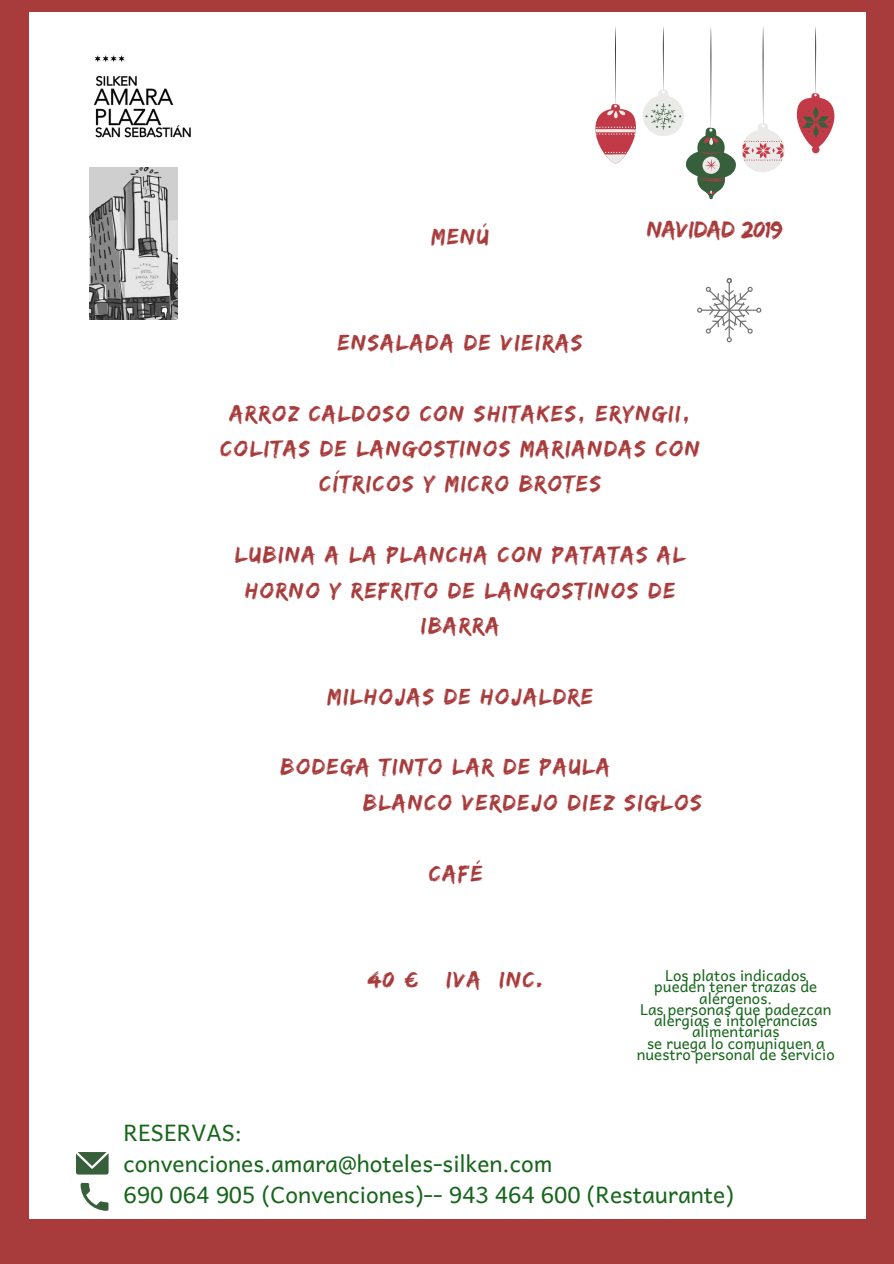
<style>
.page{position:relative;width:894px;height:1264px;background:#fff}
.page>*{position:absolute;margin:0;border:0;box-sizing:border-box;transform-origin:0 0}
.t1{font:24px "Edo";color:#a83b3b}
.t2{font:23.4px/35.4px "Edo";letter-spacing:.075em;color:#a83b3b;text-align:center}
.t3{font:22.65px/30.9px "Andika";color:#17661c}
.t4{font:15px/11.2px "Andika";letter-spacing:.005em;color:#17661c;text-align:center}
</style>
<div class="page">
<div style="left:0;top:0;width:893px;height:1263px;background:#a83b3b"></div>
<div style="left:29px;top:12px;width:836px;height:1206px;background:#fff"></div>
<img style="left:93px;top:55px;width:98px;height:83px">
<img style="left:89px;top:167px;width:88px;height:152px">
<svg style="left:595px;top:27px;width:40px;height:137px"></svg>
<svg style="left:796px;top:27px;width:38px;height:126px"></svg>
<svg style="left:643px;top:27px;width:92px;height:172px"></svg>
<svg style="left:741px;top:27px;width:44px;height:145px"></svg>
<svg style="left:697px;top:278px;width:64px;height:64px"></svg>
<svg style="left:76px;top:1152px;width:33px;height:22px"></svg>
<svg style="left:81px;top:1182px;width:27px;height:28px"></svg>
<p class="t2" style="left:431px;top:218px;width:59px">MENÚ</p>
<p class="t2" style="left:338px;top:324px;width:246px">ENSALADA DE VIEIRAS</p>
<p class="t1" style="left:647px;top:215px;width:137px">NAVIDAD 2019</p>
<p class="t2" style="left:220px;top:395px;width:480px">ARROZ CALDOSO CON SHITAKES, ERYNGII,<br>COLITAS DE LANGOSTINOS MARIANDAS CON<br>CÍTRICOS Y MICRO BROTES</p>
<p class="t2" style="left:235px;top:536px;width:451px">LUBINA A LA PLANCHA CON PATATAS AL<br>HORNO Y REFRITO DE LANGOSTINOS DE<br>IBARRA</p>
<p class="t2" style="left:327px;top:678px;width:267px">MILHOJAS DE HOJALDRE</p>
<p class="t2" style="left:363px;top:748px;width:340px;text-align:left;text-indent:-83px">BODEGA TINTO LAR DE PAULA<br>BLANCO VERDEJO DIEZ SIGLOS</p>
<p class="t2" style="left:429px;top:854px;width:55px">CAFÉ</p>
<p class="t2" style="left:367px;top:961px;width:177px">40 € IVA INC.</p>
<p class="t4" style="left:636px;top:969px;width:199px">Los platos indicados<br>pueden tener trazas de alérgenos.<br>Las personas que padezcan alergias e intolerancias alimentarias<br>se ruega lo comuniquen a nuestro personal de servicio</p>
<p class="t3" style="left:124px;top:1116px;width:611px">RESERVAS:<br>convenciones.amara@hoteles-silken.com<br>690 064 905 (Convenciones)-- 943 464 600 (Restaurante)</p>
</div>
